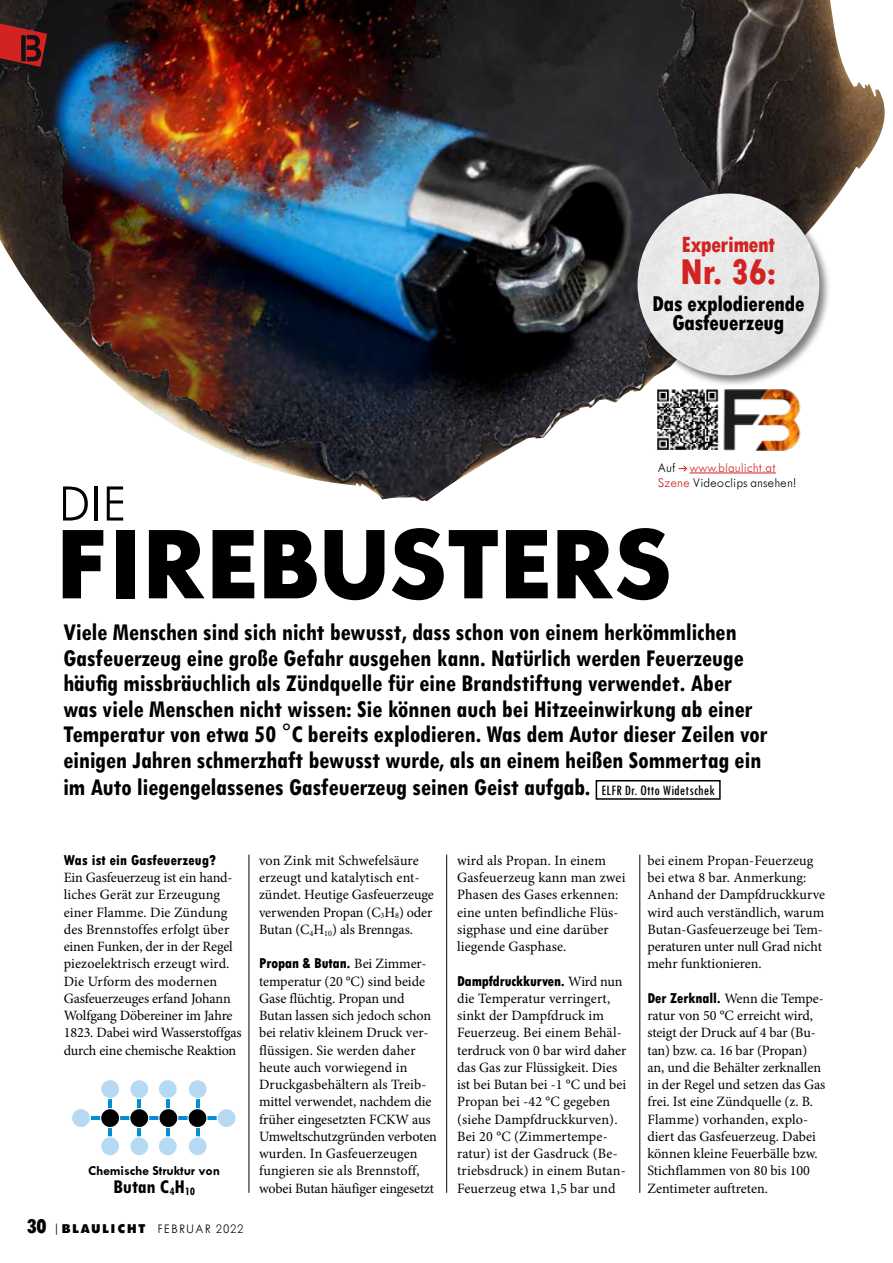
<style>
.page{position:relative;width:893px;height:1263px;background:#fff}
.page>*{position:absolute;margin:0;border:0;box-sizing:border-box;transform-origin:0 0}
.t1{font:800 104.7px "Tw Cen MT Std";color:#000}
.t2{font:300 54.3px "Tw Cen MT Std";color:#000}
.t3{font:800 condensed 37.5px "Tw Cen";color:#d22221}
.t4{font:700 condensed 25.5px/25.8px "Tw Cen MT Std";letter-spacing:-.01em;color:#000}
.t5{font:800 condensed 23.1px "Tw Cen";letter-spacing:-.02em;color:#d22221}
.t6{font:800 condensed 22.5px/19.5px "Tw Cen";letter-spacing:-.01em;color:#000;text-align:center}
.t7{font:700 condensed 20.7px "Tw Cen MT Std";letter-spacing:-.01em;color:#000}
.t8{font:800 condensed 15px "Tw Cen";letter-spacing:-.005em;color:#000}
.t9{font:14.25px/17.2px "Minion Pro";color:#000}
.t10{font:300 13.8px/15px "Tw Cen MT Std";color:#000}
.t11{font:700 13.8px "Tw Cen MT Std";letter-spacing:-.01em;color:#000}
.t12{font:300 13.5px "Tw Cen MT Std";letter-spacing:.1em;color:#000}
.s1{color:#d22221}
.s2{font-weight:500;font-size:15px}
.s3{font-weight:800;font-stretch:condensed;font-size:21px}
.s4{font-weight:800}
.s5{font-family:"Minion Pro";font-weight:400;font-stretch:normal;font-size:14.25px}
.s6{font-family:"Tw Cen";font-weight:800;font-stretch:condensed;font-size:15px}
</style>
<div class="page">
<img style="left:0;top:0;width:885px;height:501px">
<div style="left:636px;top:191px;width:196px;height:196px;background:#000;opacity:.5"></div>
<div style="left:637px;top:193px;width:182px;height:182px;background:#e7e7e8;border-radius:91px"></div>
<div style="left:596px;top:780px;width:125px;height:20px;border:2px solid #000"></div>
<svg style="left:0;top:21px;width:47px;height:46px;background:#7d1d1c"></svg>
<hr style="left:249px;top:855px;width:1px;height:338px;background:#000">
<hr style="left:446px;top:855px;width:1px;height:338px;background:#000">
<hr style="left:639px;top:855px;width:1px;height:338px;background:#000">
<hr style="left:108px;top:1095px;width:4px;height:48px;background:#008fd5">
<hr style="left:138px;top:1095px;width:3px;height:48px;background:#008fd5">
<hr style="left:166px;top:1095px;width:3px;height:48px;background:#008fd5">
<hr style="left:196px;top:1095px;width:3px;height:48px;background:#008fd5">
<hr style="left:87px;top:1116px;width:137px;height:4px;background:#008fd5">
<div style="left:101px;top:1108px;width:19px;height:19px;background:#000;border-radius:50%"></div>
<div style="left:100px;top:1108px;width:20px;height:20px;border:1px solid #fff;border-radius:50%"></div>
<div style="left:130px;top:1108px;width:19px;height:19px;background:#000;border-radius:50%"></div>
<div style="left:129px;top:1108px;width:20px;height:20px;border:1px solid #fff;border-radius:50%"></div>
<div style="left:159px;top:1108px;width:19px;height:19px;background:#000;border-radius:50%"></div>
<div style="left:158px;top:1108px;width:20px;height:20px;border:1px solid #fff;border-radius:50%"></div>
<div style="left:188px;top:1108px;width:19px;height:19px;background:#000;border-radius:50%"></div>
<div style="left:187px;top:1108px;width:21px;height:20px;border:1px solid #fff;border-radius:50%"></div>
<div style="left:101px;top:1137px;width:19px;height:19px;background:#b6daf3;border-radius:50%"></div>
<div style="left:100px;top:1136px;width:20px;height:20px;border:1px solid #fff;border-radius:50%"></div>
<div style="left:101px;top:1080px;width:19px;height:18px;background:#b6daf3;border-radius:50%"></div>
<div style="left:100px;top:1079px;width:20px;height:20px;border:1px solid #fff;border-radius:50%"></div>
<div style="left:130px;top:1137px;width:19px;height:19px;background:#b6daf3;border-radius:50%"></div>
<div style="left:129px;top:1136px;width:20px;height:20px;border:1px solid #fff;border-radius:50%"></div>
<div style="left:130px;top:1080px;width:19px;height:18px;background:#b6daf3;border-radius:50%"></div>
<div style="left:129px;top:1079px;width:20px;height:20px;border:1px solid #fff;border-radius:50%"></div>
<div style="left:158px;top:1137px;width:19px;height:19px;background:#b6daf3;border-radius:50%"></div>
<div style="left:158px;top:1136px;width:20px;height:20px;border:1px solid #fff;border-radius:50%"></div>
<div style="left:158px;top:1080px;width:19px;height:18px;background:#b6daf3;border-radius:50%"></div>
<div style="left:158px;top:1079px;width:20px;height:20px;border:1px solid #fff;border-radius:50%"></div>
<div style="left:188px;top:1137px;width:19px;height:19px;background:#b6daf3;border-radius:50%"></div>
<div style="left:188px;top:1136px;width:20px;height:20px;border:1px solid #fff;border-radius:50%"></div>
<div style="left:188px;top:1080px;width:19px;height:18px;background:#b6daf3;border-radius:50%"></div>
<div style="left:188px;top:1079px;width:20px;height:20px;border:1px solid #fff;border-radius:50%"></div>
<div style="left:72px;top:1108px;width:18px;height:19px;background:#b6daf3;border-radius:50%"></div>
<div style="left:71px;top:1108px;width:20px;height:20px;border:1px solid #fff;border-radius:50%"></div>
<div style="left:217px;top:1108px;width:19px;height:19px;background:#b6daf3;border-radius:50%"></div>
<div style="left:217px;top:1108px;width:20px;height:20px;border:1px solid #fff;border-radius:50%"></div>
<img style="left:654px;top:387px;width:67px;height:66px">
<hr style="left:689px;top:473px;width:87px;height:1px;background:#d22221">
<svg style="left:679px;top:465px;width:9px;height:7px"></svg>
<img style="left:720px;top:388px;width:85px;height:63px">
<h2 class="t2" style="left:58px;top:474px;width:69px">DIE</h2>
<h3 class="t5" style="left:682px;top:231px;width:95px">Experiment</h3>
<h3 class="t3" style="left:680px;top:250px;width:98px">Nr. 36:</h3>
<h3 class="t6" style="left:652px;top:294px;width:154px">Das explodierende<br>Gasfeuerzeug</h3>
<p class="t10" style="left:658px;top:460px;width:140px">Auf <span class="s1">www.blaulicht.at<br>Szene</span> Videoclips ansehen!</p>
<h1 class="t1" style="left:56px;top:501px;width:618px">FIREBUSTERS</h1>
<p class="t4" style="left:63px;top:619px;width:706px">Viele Menschen sind sich nicht bewusst, dass schon von einem herkömmlichen Gasfeuerzeug eine große Gefahr ausgehen kann. Natürlich werden Feuerzeuge häufig missbräuchlich als Zündquelle für eine Brandstiftung verwendet. Aber was viele Menschen nicht wissen: Sie können auch bei Hitzeeinwirkung ab einer Temperatur von etwa 50 °C bereits explodieren. Was dem Autor dieser Zeilen vor einigen Jahren schmerzhaft bewusst wurde, als an einem heißen Sommertag ein im Auto liegengelassenes Gasfeuerzeug seinen Geist aufgab. <span class="s2">ELFR Dr. Otto Widetschek</span></p>
<p class="t8" style="left:64px;top:851px;width:154px">Was ist ein Gasfeuerzeug?</p>
<p class="t9" style="left:64px;top:869px;width:180px">Ein Gasfeuerzeug ist ein hand&shy;liches Gerät zur Erzeugung einer Flamme. Die Zündung des Brennstoffes erfolgt über einen Funken, der in der Regel piezoelektrisch erzeugt wird.<br>Die Urform des modernen<br>Gasfeuerzeuges erfand Johann<br>Wolfgang Döbereiner im Jahre<br>1823. Dabei wird Wasserstoffgas durch eine chemische Reaktion</p>
<p class="t11" style="left:88px;top:1163px;width:133px">Chemische Struktur von</p>
<h3 class="t7" style="left:113px;top:1176px;width:83px">Butan C<sub>4</sub>H<sub>10</sub></h3>
<p class="t12" style="left:26px;top:1221px;width:218px"><span class="s3">30</span> |<span class="s4">BLAULICHT</span> FEBRUAR 2022</p>
<p class="t9" style="left:259px;top:852px;width:176px">von Zink mit Schwefelsäure erzeugt und katalytisch ent&shy;zündet. Heutige Gasfeuerzeuge verwenden Propan (C<sub>3</sub>H<sub>8</sub>) oder<br>Butan (C<sub>4</sub>H<sub>10</sub>) als Brenngas.</p>
<p class="t8" style="left:259px;top:955px;width:169px">Propan &amp; Butan. <span class="s5">Bei Zimmer-</span></p>
<p class="t9" style="left:259px;top:972px;width:179px">temperatur (20 °C) sind beide<br>Gase flüchtig. Propan und<br>Butan lassen sich jedoch schon bei relativ kleinem Druck ver&shy;flüssigen. Sie werden daher heute auch vorwiegend in<br>Druckgasbehältern als Treib&shy;mittel verwendet, nachdem die früher eingesetzten FCKW aus<br>Umweltschutzgründen verboten wurden. In Gasfeuerzeugen fungieren sie als Brennstoff, wobei Butan häufiger eingesetzt</p>
<p class="t9" style="left:457px;top:852px;width:170px">wird als Propan. In einem<br>Gasfeuerzeug kann man zwei<br>Phasen des Gases erkennen: eine unten befindliche Flüs&shy;sigphase und eine darüber liegende Gasphase.</p>
<p class="t8" style="left:457px;top:972px;width:167px">Dampfdruckkurven. <span class="s5">Wird nun</span></p>
<p class="t9" style="left:457px;top:990px;width:171px">die Temperatur verringert, sinkt der Dampfdruck im<br>Feuerzeug. Bei einem Behäl&shy;terdruck von 0 bar wird daher das Gas zur Flüssigkeit. Dies ist bei Butan bei -1 °C und bei<br>Propan bei -42 °C gegeben (siehe Dampfdruckkurven).<br>Bei 20 °C (Zimmertempe&shy;ratur) ist der Gasdruck (Be&shy;triebsdruck) in einem Butan-<br>Feuerzeug etwa 1,5 bar und</p>
<p class="t9" style="left:647px;top:852px;width:179px">bei einem Propan-Feuerzeug bei etwa 8 bar. Anmerkung:<br>Anhand der Dampfdruckkurve wird auch verständlich, warum<br>Butan-Gasfeuerzeuge bei Tem&shy;peraturen unter null Grad nicht mehr funktionieren.</p>
<p class="t9" style="left:647px;top:990px;width:180px"><span class="s6">Der Zerknall.</span> Wenn die Tempe&shy;ratur von 50 °C erreicht wird, steigt der Druck auf 4 bar (Bu&shy;tan) bzw. ca. 16 bar (Propan) an, und die Behälter zerknallen in der Regel und setzen das Gas frei. Ist eine Zündquelle (z. B.<br>Flamme) vorhanden, explo&shy;diert das Gasfeuerzeug. Dabei können kleine Feuerbälle bzw.<br>Stichflammen von 80 bis 100<br>Zentimeter auftreten.</p>
</div>
